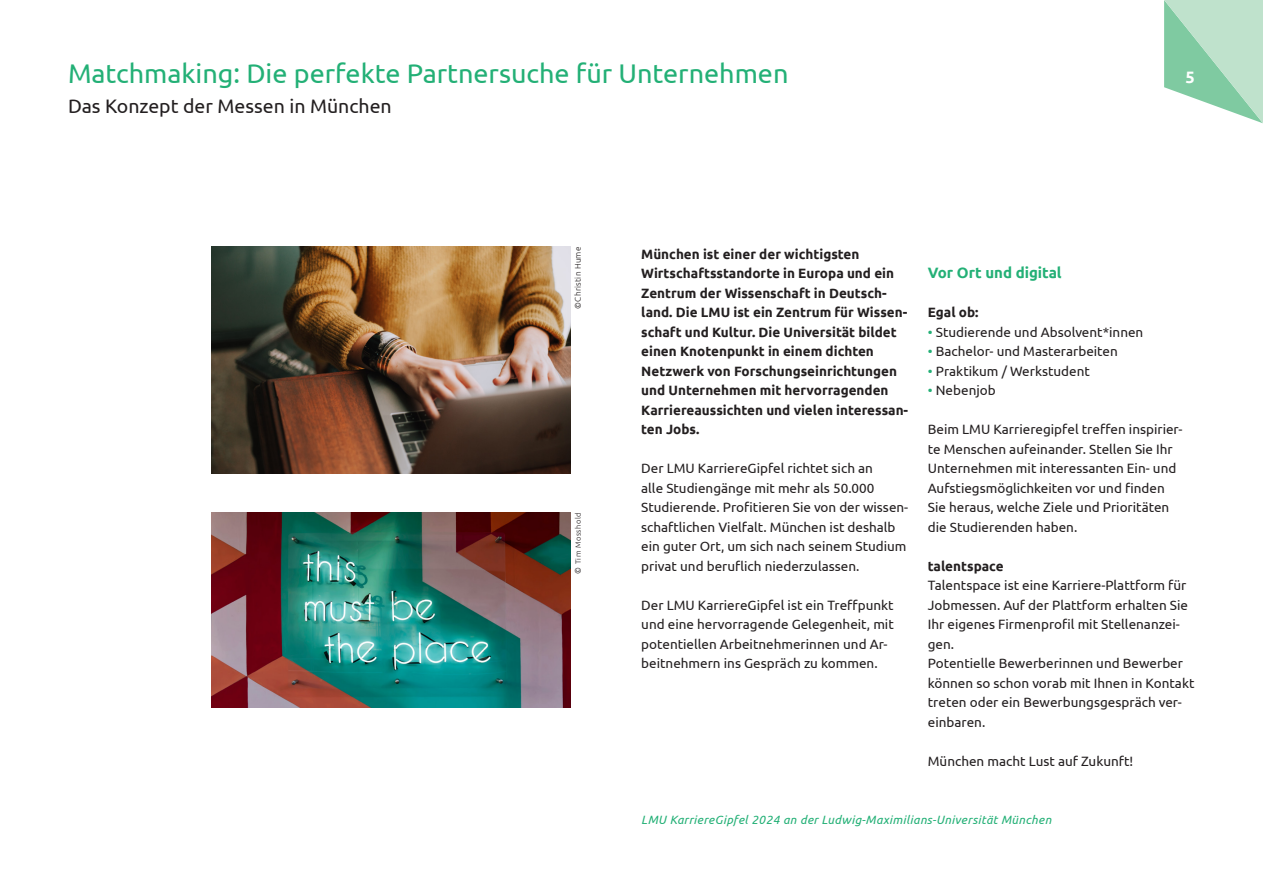
<style>
.page{position:relative;width:1263px;height:893px;background:#fff}
.page>*{position:absolute;margin:0;border:0;box-sizing:border-box;transform-origin:0 0}
._01_Headline_grün{font:27px "Ubuntu";color:#23b076}
._02_Headline_light_s{font:19.5px "Ubuntu";color:#231f20}
.t1{font:700 16.5px "Ubuntu";color:#fff}
._01_Headline_grün-2{font:700 15px "Ubuntu";color:#23b076}
._05_Fließtext{font:13.5px/19.5px "Ubuntu";color:#231f20}
._04_Einleitung_bold{font:700 13.5px/19.5px "Ubuntu";color:#231f20}
._05_Fließtext-2{font:700 13.5px "Ubuntu";color:#231f20}
.t2{font:italic 12px "Ubuntu";letter-spacing:.03em;color:#23b076}
._06_Bildunterschrift{font:300 8.25px "Ubuntu";letter-spacing:.03em;color:#231f20}
._06_Bildunterschrift-2{font:300 7.5px "Ubuntu";letter-spacing:.07em;color:#231f20}
.s1{font-size:8.25px}
.s2{color:#23b076}
</style>
<div class="page">
<svg style="left:1164px;top:0;width:99px;height:123px;background:#b1ddc4"></svg>
<img style="left:211px;top:247px;width:359px;height:226px">
<img style="left:211px;top:512px;width:359px;height:195px">
<p class="_01_Headline_grün" style="left:68px;top:57px;width:722px">Matchmaking: Die perfekte Partnersuche für Unternehmen</p>
<p class="_02_Headline_light_s" style="left:68px;top:95px;width:325px">Das Konzept der Messen in München</p>
<p class="t1" style="left:1185px;top:67px;width:11px">5</p>
<p class="_06_Bildunterschrift" style="left:573px;top:309px;width:64px;rotate:-90deg">©Christin Hume</p>
<p class="_06_Bildunterschrift-2" style="left:574px;top:574px;width:63px;rotate:-90deg"><span class="s1">©</span> Tim Mosshold</p>
<p class="_04_Einleitung_bold" style="left:641px;top:244px;width:268px">München ist einer der wichtigsten Wirtschaftsstandorte in Europa und ein Zentrum der Wissenschaft in Deutsch&shy;land. Die LMU ist ein Zentrum für Wissen&shy;schaft und Kultur. Die Universität bildet einen Knotenpunkt in einem dichten Netzwerk von Forschungseinrichtungen und Unternehmen mit hervorragenden Karriereaussichten und vielen interessan&shy;ten Jobs.</p>
<p class="_05_Fließtext" style="left:641px;top:458px;width:269px">Der LMU KarriereGipfel richtet sich an<br>alle Studiengänge mit mehr als 50.000<br>Studierende. Profitieren Sie von der wissen&shy;schaftlichen Vielfalt. München ist deshalb ein guter Ort, um sich nach seinem Studium privat und beruflich niederzulassen.</p>
<p class="_05_Fließtext" style="left:641px;top:595px;width:254px">Der LMU KarriereGipfel ist ein Treffpunkt und eine hervorragende Gelegenheit, mit potentiellen Arbeitnehmerinnen und Ar&shy;beitnehmern ins Gespräch zu kommen.</p>
<p class="_01_Headline_grün-2" style="left:928px;top:264px;width:135px">Vor Ort und digital</p>
<p class="_05_Fließtext-2" style="left:928px;top:304px;width:52px">Egal ob:</p>
<p class="_05_Fließtext" style="left:928px;top:322px;width:217px"><span class="s2">•</span> Studierende und Absolvent*innen</p>
<p class="_05_Fließtext" style="left:928px;top:341px;width:192px"><span class="s2">•</span> Bachelor- und Masterarbeiten</p>
<p class="_05_Fließtext" style="left:928px;top:361px;width:164px"><span class="s2">•</span> Praktikum / Werkstudent</p>
<p class="_05_Fließtext" style="left:928px;top:380px;width:69px"><span class="s2">•</span> Nebenjob</p>
<p class="_05_Fließtext" style="left:928px;top:419px;width:256px">Beim LMU Karrieregipfel treffen inspirier&shy;te Menschen aufeinander. Stellen Sie Ihr Unternehmen mit interessanten Ein- und Aufstiegsmöglichkeiten vor und finden Sie heraus, welche Ziele und Prioritäten die Studierenden haben.</p>
<p class="_04_Einleitung_bold" style="left:928px;top:556px;width:77px">talentspace</p>
<p class="_05_Fließtext" style="left:928px;top:575px;width:262px">Talentspace ist eine Karriere-Plattform für Jobmessen. Auf der Plattform erhalten Sie Ihr eigenes Firmenprofil mit Stellenanzei&shy;gen.</p>
<p class="_05_Fließtext" style="left:928px;top:653px;width:268px">Potentielle Bewerberinnen und Bewerber können so schon vorab mit Ihnen in Kontakt treten oder ein Bewerbungsgespräch ver&shy;einbaren.</p>
<p class="_05_Fließtext" style="left:928px;top:751px;width:207px">München macht Lust auf Zukunft!</p>
<p class="t2" style="left:641px;top:813px;width:412px">LMU KarriereGipfel 2024 an der Ludwig-Maximilians-Universität München</p>
</div>
